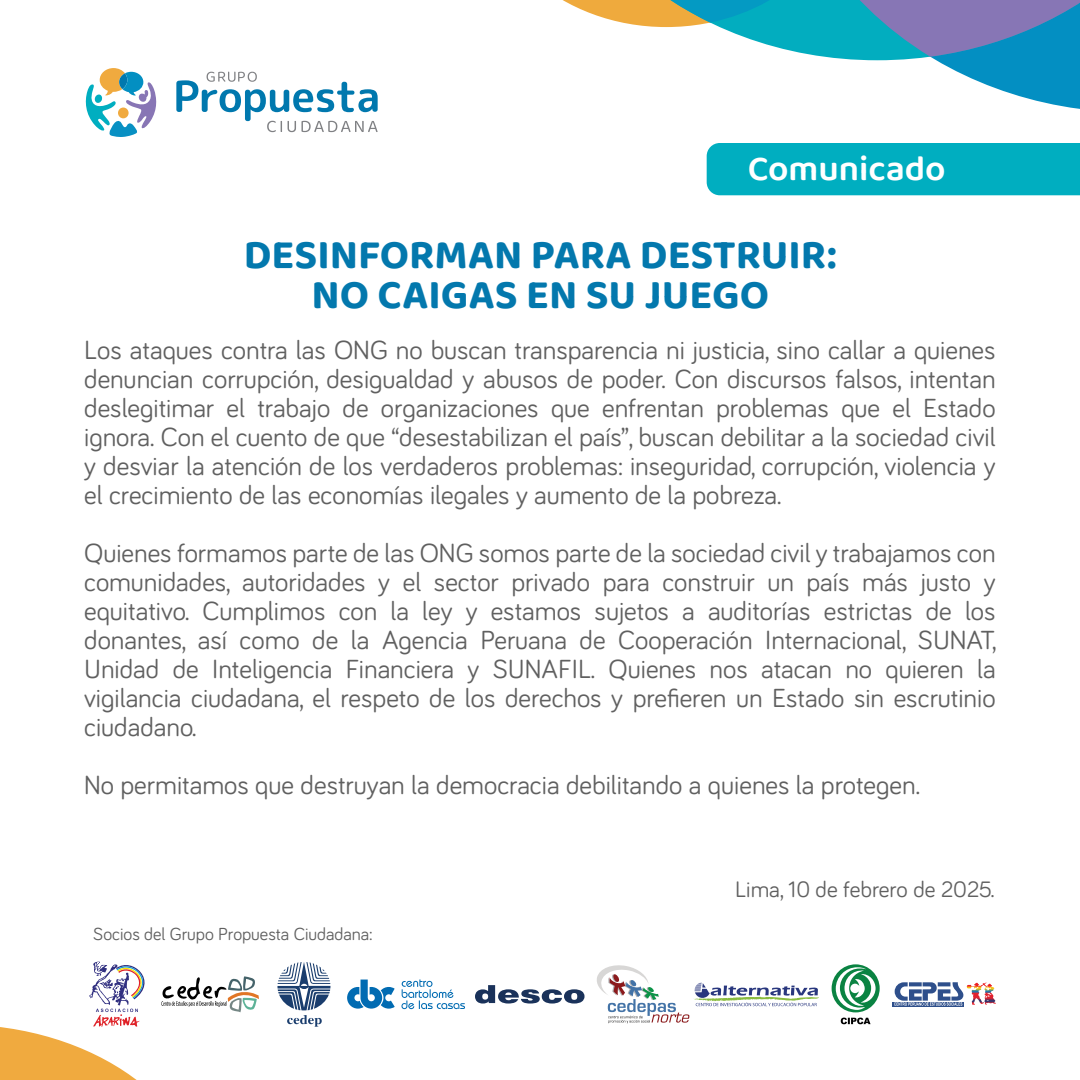
<style>
.page{position:relative;width:1080px;height:1080px;background:#fff}
.page>*{position:absolute;margin:0;border:0;box-sizing:border-box;transform-origin:0 0}
.t1{font:700 42px/40px "Baloo 2";color:#0378ad;text-align:center}
.t2{font:600 36px "Baloo 2";color:#fff}
.t3{font:27px/29px "Bariol";color:#606060;text-align:justify}
.t4{font:23px "Bariol";color:#606060}
.t5{font:18px "Bariol";color:#606060}
</style>
<div class="page">
<svg style="left:563px;top:0;width:517px;height:109px"></svg>
<svg style="left:277px;top:962px;width:53px;height:65px"></svg>
<svg style="left:0;top:962px;width:259px;height:118px"></svg>
<svg style="left:347px;top:980px;width:118px;height:29px"></svg>
<svg style="left:475px;top:985px;width:110px;height:19px"></svg>
<svg style="left:597px;top:965px;width:222px;height:58px"></svg>
<svg style="left:832px;top:964px;width:48px;height:48px"></svg>
<svg style="left:841px;top:1018px;width:30px;height:6px"></svg>
<svg style="left:836px;top:967px;width:40px;height:43px"></svg>
<hr style="left:892px;top:1002px;width:72px;height:4px;background:#2e4f8b">
<svg style="left:894px;top:982px;width:91px;height:24px"></svg>
<div style="left:707px;top:143px;width:373px;height:52px;background:#00aec0"></div>
<svg style="left:85px;top:68px;width:72px;height:69px"></svg>
<svg style="left:176px;top:72px;width:202px;height:60px"></svg>
<h2 class="t2" style="left:748px;top:144px;width:199px">Comunicado</h2>
<h1 class="t1" style="left:244px;top:237px;width:595px">DESINFORMAN PARA DESTRUIR:<br>NO CAIGAS EN SU JUEGO</h1>
<p class="t3" style="left:84px;top:335px;width:913px">Los ataques contra las ONG no buscan transparencia ni justicia, sino callar a quienes denuncian corrupción, desigualdad y abusos de poder. Con discursos falsos, intentan deslegitimar el trabajo de organizaciones que enfrentan problemas que el Estado ignora. Con el cuento de que “desestabilizan el país”, buscan debilitar a la sociedad civil y desviar la atención de los verdaderos problemas: inseguridad, corrupción, violencia y el crecimiento de las economías ilegales y aumento de la pobreza.</p>
<p class="t3" style="left:84px;top:538px;width:914px">Quienes formamos parte de las ONG somos parte de la sociedad civil y trabajamos con comunidades, autoridades y el sector privado para construir un país más justo y equitativo. Cumplimos con la ley y estamos sujetos a auditorías estrictas de los donantes, así como de la Agencia Peruana de Cooperación Internacional, SUNAT, Unidad de Inteligencia Financiera y SUNAFIL. Quienes nos atacan no quieren la vigilancia ciudadana, el respeto de los derechos y prefieren un Estado sin escrutinio ciudadano.</p>
<p class="t3" style="left:84px;top:770px;width:837px">No permitamos que destruyan la democracia debilitando a quienes la protegen.</p>
<p class="t5" style="left:93px;top:922px;width:280px">Socios del Grupo Propuesta Ciudadana:</p>
<p class="t4" style="left:735px;top:874px;width:261px">Lima, 10 de febrero de 2025.</p>
</div>
